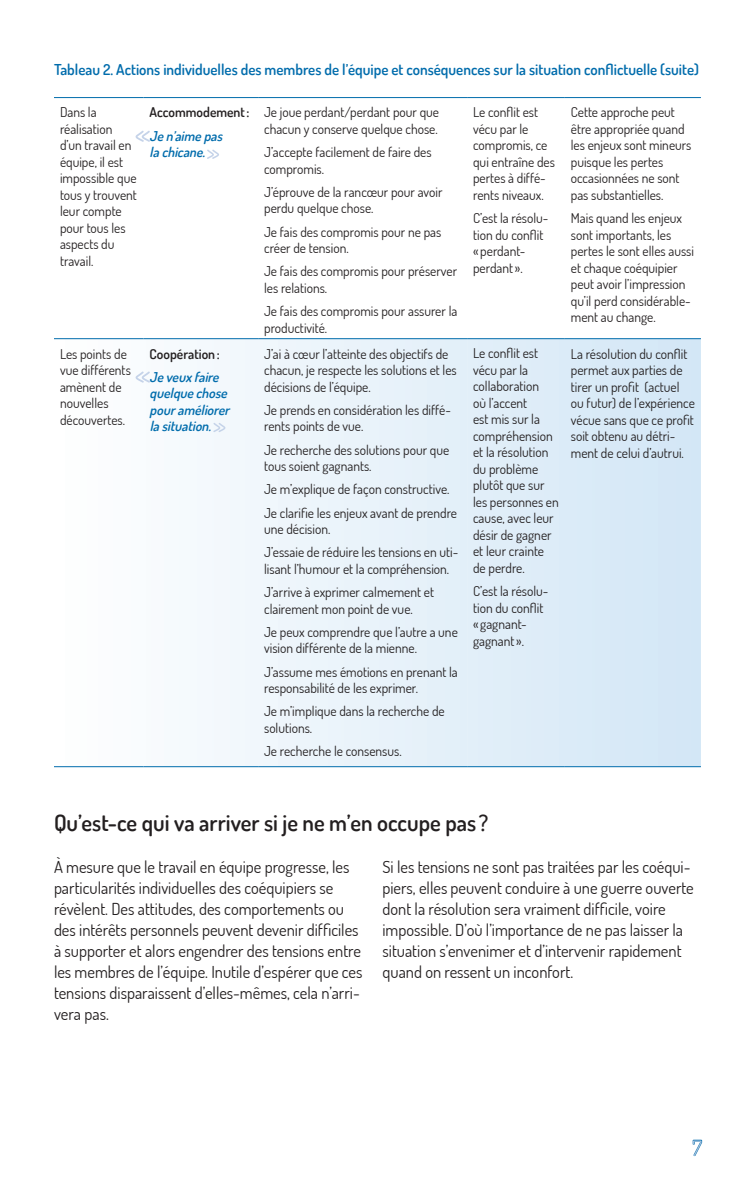
<style>
.page{position:relative;width:756px;height:1188px;background:#fff}
.page>*{position:absolute;margin:0;border:0;box-sizing:border-box;transform-origin:0 0}
.Sous-titre{font:600 22.5px "Dosis";color:#231f20}
.t1{font:300 21px "Dosis";color:#c5d3e9}
.Texte_courant{font:16.5px/21px "Dosis";color:#231f20}
.Titre_tableau{font:600 15px "Dosis";color:#006cac}
.Texte_tableau{font:13.5px/16.5px "Dosis";color:#231f20}
.Texte_tableau-2{font:italic 600 13.5px/16.5px "Dosis";color:#006cac}
.Texte_tableau-3{font:600 13.5px "Dosis";color:#231f20}
</style>
<div class="page">
<svg style="left:692px;top:1139px;width:10px;height:17px"></svg>
<svg style="left:54px;top:339px;width:413px;height:427px"></svg>
<div style="left:467px;top:339px;width:234px;height:427px;background:#daebf8"></div>
<hr style="left:54px;top:97px;width:90px;height:1px;background:#006cac">
<hr style="left:144px;top:97px;width:114px;height:1px;background:#006cac">
<hr style="left:258px;top:97px;width:209px;height:1px;background:#006cac">
<hr style="left:467px;top:97px;width:98px;height:1px;background:#006cac">
<hr style="left:565px;top:97px;width:136px;height:1px;background:#006cac">
<hr style="left:54px;top:338px;width:90px;height:1px;background:#006cac">
<hr style="left:144px;top:338px;width:114px;height:1px;background:#006cac">
<hr style="left:258px;top:338px;width:209px;height:1px;background:#006cac">
<hr style="left:467px;top:338px;width:98px;height:1px;background:#006cac">
<hr style="left:565px;top:338px;width:136px;height:1px;background:#006cac">
<hr style="left:54px;top:766px;width:90px;height:1px;background:#006cac">
<hr style="left:144px;top:766px;width:114px;height:1px;background:#006cac">
<hr style="left:258px;top:766px;width:209px;height:1px;background:#006cac">
<hr style="left:467px;top:766px;width:98px;height:1px;background:#006cac">
<hr style="left:565px;top:766px;width:136px;height:1px;background:#006cac">
<svg style="left:135px;top:131px;width:15px;height:11px"></svg>
<svg style="left:135px;top:371px;width:15px;height:12px"></svg>
<svg style="left:207px;top:149px;width:12px;height:10px"></svg>
<svg style="left:213px;top:423px;width:13px;height:9px"></svg>
<p class="Titre_tableau" style="left:54px;top:60px;width:647px">Tableau 2. Actions individuelles des membres de l’équipe et conséquences sur la situation conflictuelle (suite)</p>
<p class="Texte_tableau" style="left:60px;top:104px;width:78px">Dans la réalisation d’un travail en équipe, il est impossible que tous y trouvent leur compte pour tous les aspects du travail.</p>
<p class="Texte_tableau-3" style="left:150px;top:104px;width:101px">Accommodement:</p>
<p class="Texte_tableau-2" style="left:150px;top:127px;width:78px">Jen’aimepas lachicane.</p>
<p class="Texte_tableau" style="left:60px;top:345px;width:72px">Les points de vue différents amènent de nouvelles découvertes.</p>
<p class="Texte_tableau-3" style="left:150px;top:345px;width:72px">Coopération:</p>
<p class="Texte_tableau-2" style="left:150px;top:368px;width:85px">Jeveuxfaire quelquechose pouraméliorer lasituation.</p>
<p class="Texte_tableau" style="left:264px;top:104px;width:177px">Je joue perdant/perdant pour que chacun y conserve quelque chose.</p>
<p class="Texte_tableau" style="left:264px;top:144px;width:169px">J’accepte facilement de faire des compromis.</p>
<p class="Texte_tableau" style="left:264px;top:183px;width:180px">J’éprouve de la rancœur pour avoir perdu quelque chose.</p>
<p class="Texte_tableau" style="left:264px;top:223px;width:179px">Je fais des compromis pour ne pas créer de tension.</p>
<p class="Texte_tableau" style="left:264px;top:263px;width:195px">Je fais des compromis pour préserver les relations.</p>
<p class="Texte_tableau" style="left:264px;top:303px;width:195px">Je fais des compromis pour assurer la productivité.</p>
<p class="Texte_tableau" style="left:264px;top:345px;width:194px">J’ai à cœur l’atteinte des objectifs de chacun, je respecte les solutions et les décisions de l’équipe.</p>
<p class="Texte_tableau" style="left:264px;top:401px;width:188px">Je prends en considération les diffé&shy;rents points de vue.</p>
<p class="Texte_tableau" style="left:264px;top:441px;width:187px">Je recherche des solutions pour que tous soient gagnants.</p>
<p class="Texte_tableau" style="left:264px;top:481px;width:187px">Je m’explique de façon constructive.</p>
<p class="Texte_tableau" style="left:264px;top:504px;width:194px">Je clarifie les enjeux avant de prendre une décision.</p>
<p class="Texte_tableau" style="left:264px;top:544px;width:196px">J’essaie de réduire les tensions en uti&shy;lisant l’humour et la compréhension.</p>
<p class="Texte_tableau" style="left:264px;top:583px;width:171px">J’arrive à exprimer calmement et clairement mon point de vue.</p>
<p class="Texte_tableau" style="left:264px;top:623px;width:195px">Je peux comprendre que l’autre a une vision différente de la mienne.</p>
<p class="Texte_tableau" style="left:264px;top:663px;width:195px">J’assume mes émotions en prenant la responsabilité de les exprimer.</p>
<p class="Texte_tableau" style="left:264px;top:703px;width:182px">Je m’implique dans la recherche de solutions.</p>
<p class="Texte_tableau" style="left:264px;top:742px;width:139px">Je recherche le consensus.</p>
<p class="Texte_tableau" style="left:473px;top:104px;width:83px">Le conflit est vécu par le compromis, ce qui entraîne des pertes à diffé&shy;rents niveaux.</p>
<p class="Texte_tableau" style="left:473px;top:210px;width:77px">C’est la résolu&shy;tion du conflit « perdant&shy;perdant ».</p>
<p class="Texte_tableau" style="left:473px;top:345px;width:87px">Le conflit est vécu par la collaboration<br>où l’accent<br>est mis sur la compréhension et la résolution du problème plutôt que sur les personnes en cause, avec leur désir de gagner et leur crainte de perdre.</p>
<p class="Texte_tableau" style="left:473px;top:583px;width:77px">C’est la résolu&shy;tion du conflit « gagnant&shy;gagnant ».</p>
<p class="Texte_tableau" style="left:571px;top:104px;width:122px">Cette approche peut être appropriée quand les enjeux sont mineurs puisque les pertes occasionnées ne sont pas substantielles.</p>
<p class="Texte_tableau" style="left:571px;top:210px;width:125px">Mais quand les enjeux sont importants, les pertes le sont elles aussi et chaque coéquipier peut avoir l’impression qu’il perd considérable&shy;ment au change.</p>
<p class="Texte_tableau" style="left:571px;top:345px;width:126px">La résolution du conflit permet aux parties de tirer un profit (actuel ou futur) de l’expérience vécue sans que ce profit soit obtenu au détri&shy;ment de celui d’autrui.</p>
<p class="Sous-titre" style="left:54px;top:808px;width:436px">Qu’est-ce qui va arriver si je ne m’en occupe pas ?</p>
<p class="Texte_courant" style="left:54px;top:856px;width:310px">À mesure que le travail en équipe progresse, les particularités individuelles des coéquipiers se révèlent. Des attitudes, des comportements ou des intérêts personnels peuvent devenir difficiles à supporter et alors engendrer des tensions entre les membres de l’équipe. Inutile d’espérer que ces tensions disparaissent d’elles-mêmes, cela n’arri&shy;vera pas.</p>
<p class="Texte_courant" style="left:382px;top:856px;width:313px">Si les tensions ne sont pas traitées par les coéqui&shy;piers, elles peuvent conduire à une guerre ouverte dont la résolution sera vraiment difficile, voire impossible. D’où l’importance de ne pas laisser la situation s’envenimer et d’intervenir rapidement quand on ressent un inconfort.</p>
<h2 class="t1" style="left:693px;top:1134px;width:11px">7</h2>
</div>
